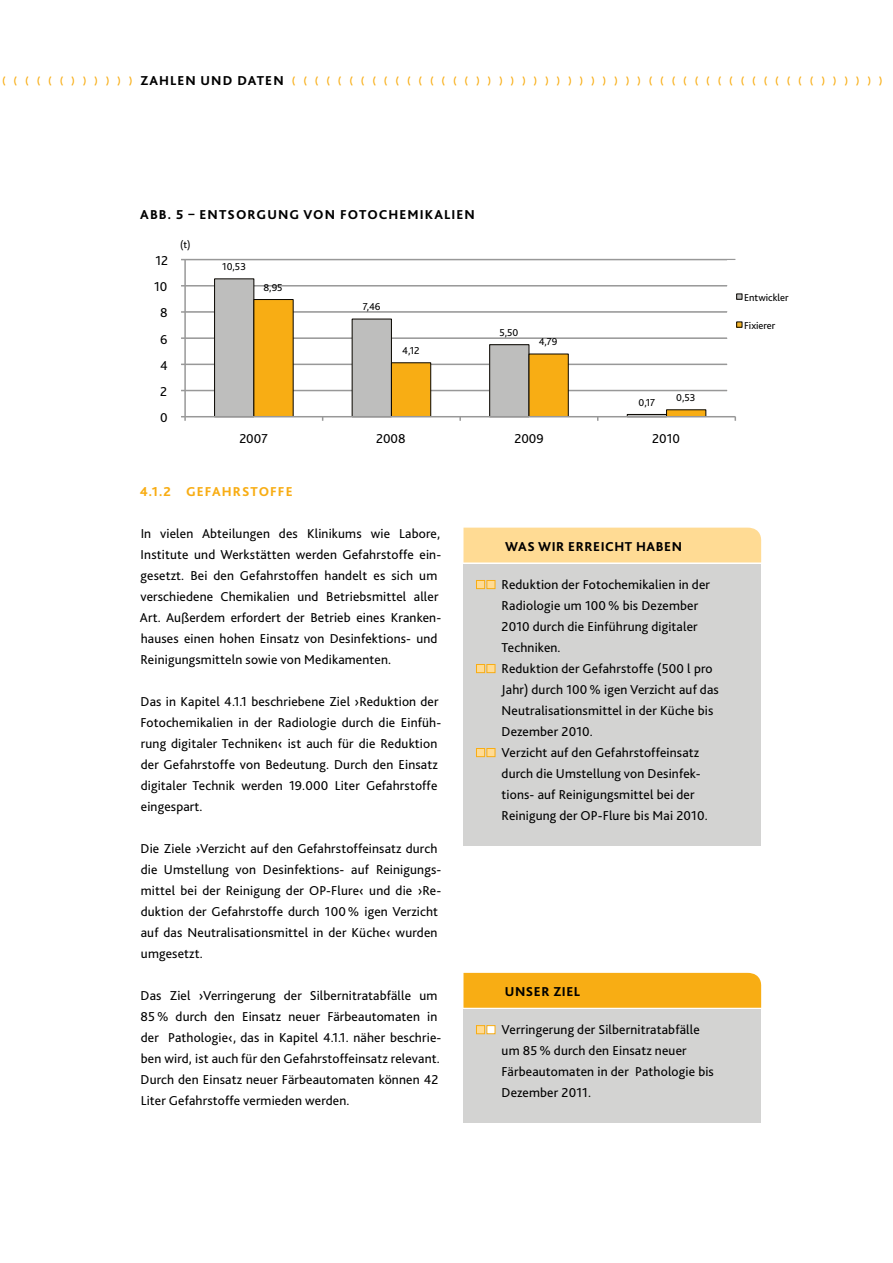
<style>
.page{position:relative;width:893px;height:1263px;background:#fff}
.page>*{position:absolute;margin:0;border:0;box-sizing:border-box;transform-origin:0 0}
.t1{font:13.5px/21px "Bliss 2";letter-spacing:.01em;color:#000}
.t2{font:800 13.5px "Bliss 2";letter-spacing:.08em;color:#000}
.t3{font:800 13.5px "Bliss 2";letter-spacing:.08em;color:#f8ad14}
.t4{font:800 10.5px "Avenir";color:#f8ad14}
.t5{font:10.5px "Bliss 2";color:#000}
.s1{font-family:"Bliss 2";font-size:13.5px;color:#000}
</style>
<div class="page">
<div style="left:463px;top:528px;width:299px;height:34px;background:#ffdb94"></div>
<div style="left:463px;top:564px;width:298px;height:281px;background:#d3d3d2"></div>
<div style="left:476px;top:580px;width:9px;height:9px;background:#ffdb94;border:1px solid #f8ad14"></div>
<div style="left:486px;top:580px;width:9px;height:9px;background:#ffdb94;border:1px solid #f8ad14"></div>
<div style="left:476px;top:664px;width:9px;height:9px;background:#ffdb94;border:1px solid #f8ad14"></div>
<div style="left:486px;top:664px;width:9px;height:9px;background:#ffdb94;border:1px solid #f8ad14"></div>
<div style="left:476px;top:748px;width:9px;height:9px;background:#ffdb94;border:1px solid #f8ad14"></div>
<div style="left:486px;top:748px;width:9px;height:9px;background:#ffdb94;border:1px solid #f8ad14"></div>
<div style="left:463px;top:973px;width:299px;height:35px;background:#f8ad14"></div>
<div style="left:463px;top:1009px;width:298px;height:114px;background:#d3d3d2"></div>
<div style="left:476px;top:1025px;width:9px;height:9px;background:#ffdb94;border:1px solid #f8ad14"></div>
<div style="left:486px;top:1025px;width:9px;height:9px;background:#fff;border:1px solid #f8ad14"></div>
<hr style="left:185px;top:390px;width:550px;height:1px;background:#989898">
<hr style="left:185px;top:364px;width:550px;height:1px;background:#989898">
<hr style="left:185px;top:337px;width:550px;height:2px;background:#989898">
<hr style="left:185px;top:311px;width:550px;height:2px;background:#989898">
<hr style="left:185px;top:285px;width:550px;height:1px;background:#989898">
<hr style="left:185px;top:259px;width:550px;height:1px;background:#989898">
<svg style="left:214px;top:278px;width:453px;height:138px"></svg>
<svg style="left:253px;top:299px;width:453px;height:117px"></svg>
<hr style="left:184px;top:260px;width:2px;height:157px;background:#989898">
<hr style="left:185px;top:416px;width:550px;height:1px;background:#989898">
<svg style="left:181px;top:416px;width:5px;height:5px"></svg>
<svg style="left:736px;top:294px;width:6px;height:5px"></svg>
<svg style="left:736px;top:322px;width:6px;height:5px"></svg>
<p class="t4" style="left:2px;top:74px;width:177px">(((((())))))<span class="s1">ZAHLEN</span></p>
<p class="t2" style="left:201px;top:72px;width:66px">UN D DATEN</p>
<p class="t4" style="left:292px;top:74px;width:592px">(((((((((((((((()))))))))))))))((((((((((((((())))))</p>
<p class="t2" style="left:140px;top:206px;width:238px">ABB. 5 – ENTSO RGU NG VO N FOTOCH</p>
<p class="t2" style="left:400px;top:206px;width:77px">EMIKALIEN</p>
<p class="t1" style="left:156px;top:250px;width:14px">12</p>
<p class="t1" style="left:154px;top:276px;width:15px">10</p>
<p class="t1" style="left:160px;top:302px;width:9px">8</p>
<p class="t1" style="left:160px;top:328px;width:9px">6</p>
<p class="t1" style="left:160px;top:354px;width:9px">4</p>
<p class="t1" style="left:160px;top:381px;width:8px">2</p>
<p class="t1" style="left:160px;top:407px;width:9px">0</p>
<p class="t5" style="left:180px;top:238px;width:12px">(t)</p>
<p class="t5" style="left:222px;top:260px;width:25px">10,53</p>
<p class="t5" style="left:263px;top:281px;width:21px">8,95</p>
<p class="t5" style="left:363px;top:300px;width:19px">7,46</p>
<p class="t5" style="left:402px;top:344px;width:19px">4,12</p>
<p class="t5" style="left:499px;top:326px;width:20px">5,50</p>
<p class="t5" style="left:539px;top:335px;width:20px">4,79</p>
<p class="t5" style="left:638px;top:396px;width:18px">0,17</p>
<p class="t5" style="left:676px;top:391px;width:21px">0,53</p>
<p class="t1" style="left:239px;top:428px;width:30px">2007</p>
<p class="t1" style="left:376px;top:428px;width:31px">2008</p>
<p class="t1" style="left:514px;top:428px;width:31px">2009</p>
<p class="t1" style="left:652px;top:428px;width:29px">2010</p>
<p class="t3" style="left:140px;top:483px;width:75px">4.1.2 G EFAH</p>
<p class="t3" style="left:233px;top:483px;width:36px">RSTOFF</p>
<p class="t3" style="left:286px;top:483px;width:8px">E</p>
<p class="t1" style="left:140px;top:522px;width:303px">In vielen Abteilungen des Klinikums wie Labore, Institute und Werkstätten werden Gefahrstoffe ein&shy;gesetzt. Bei den Gefahrstoffen handelt es sich um verschiedene Chemikalien und Betriebsmittel aller Art. Außerdem erfordert der Betrieb eines Kranken&shy;hauses einen hohen Einsatz von Desinfektions- und Reinigungsmitteln sowie von Medikamenten.</p>
<p class="t1" style="left:141px;top:690px;width:302px">Das in Kapitel 4.1.1 beschriebene Ziel ›Reduktion der Fotochemikalien in der Radiologie durch die Einfüh&shy;rung digitaler Techniken‹ ist auch für die Reduktion der Gefahrstoffe von Bedeutung. Durch den Einsatz digitaler Technik werden 19.000 Liter Gefahrstoffe eingespart.</p>
<p class="t1" style="left:141px;top:838px;width:302px">Die Ziele ›Verzicht auf den Gefahrstoffeinsatz durch die Umstellung von Desinfektions- auf Reinigungs&shy;mittel bei der Reinigung der OP-Flure‹ und die ›Re&shy;duktion der Gefahrstoffe durch 100 % igen Verzicht auf das Neutralisationsmittel in der Küche‹ wurden umgesetzt.</p>
<p class="t1" style="left:141px;top:985px;width:302px">Das Ziel ›Verringerung der Silbernitratabfälle um 85 % durch den Einsatz neuer Färbeautomaten in der Pathologie‹, das in Kapitel 4.1.1. näher beschrie&shy;ben wird, ist auch für den Gefahrstoffeinsatz relevant.<br>Durch den Einsatz neuer Färbeautomaten können 42<br>Liter Gefahrstoffe vermieden werden.</p>
<p class="t2" style="left:505px;top:538px;width:11px">WAS</p>
<p class="t2" style="left:538px;top:538px;width:71px">WIR ERREICH</p>
<p class="t2" style="left:625px;top:538px;width:59px">T HABEN</p>
<p class="t1" style="left:502px;top:574px;width:219px">Reduktion der Fotochemikalien in der<br>Radiologie um 100 % bis Dezember<br>2010 durch die Einführung digitaler<br>Techniken.<br>Reduktion der Gefahrstoffe (500 l pro<br>Jahr) durch 100 % igen Verzicht auf das<br>Neutralisationsmittel in der Küche bis<br>Dezember 2010.<br>Verzicht auf den Gefahrstoffeinsatz durch die Umstellung von Desinfek&shy;tions- auf Reinigungsmittel bei der<br>Reinigung der OP-Flure bis Mai 2010.</p>
<p class="t2" style="left:505px;top:983px;width:77px">UNSER ZIEL</p>
<p class="t1" style="left:502px;top:1019px;width:214px">Verringerung der Silbernitratabfälle um 85 % durch den Einsatz neuer<br>Färbeautomaten in der Pathologie bis<br>Dezember 2011.</p>
<p class="t5" style="left:744px;top:291px;width:46px">Entwickler</p>
<p class="t5" style="left:744px;top:319px;width:33px">Fixierer</p>
</div>
